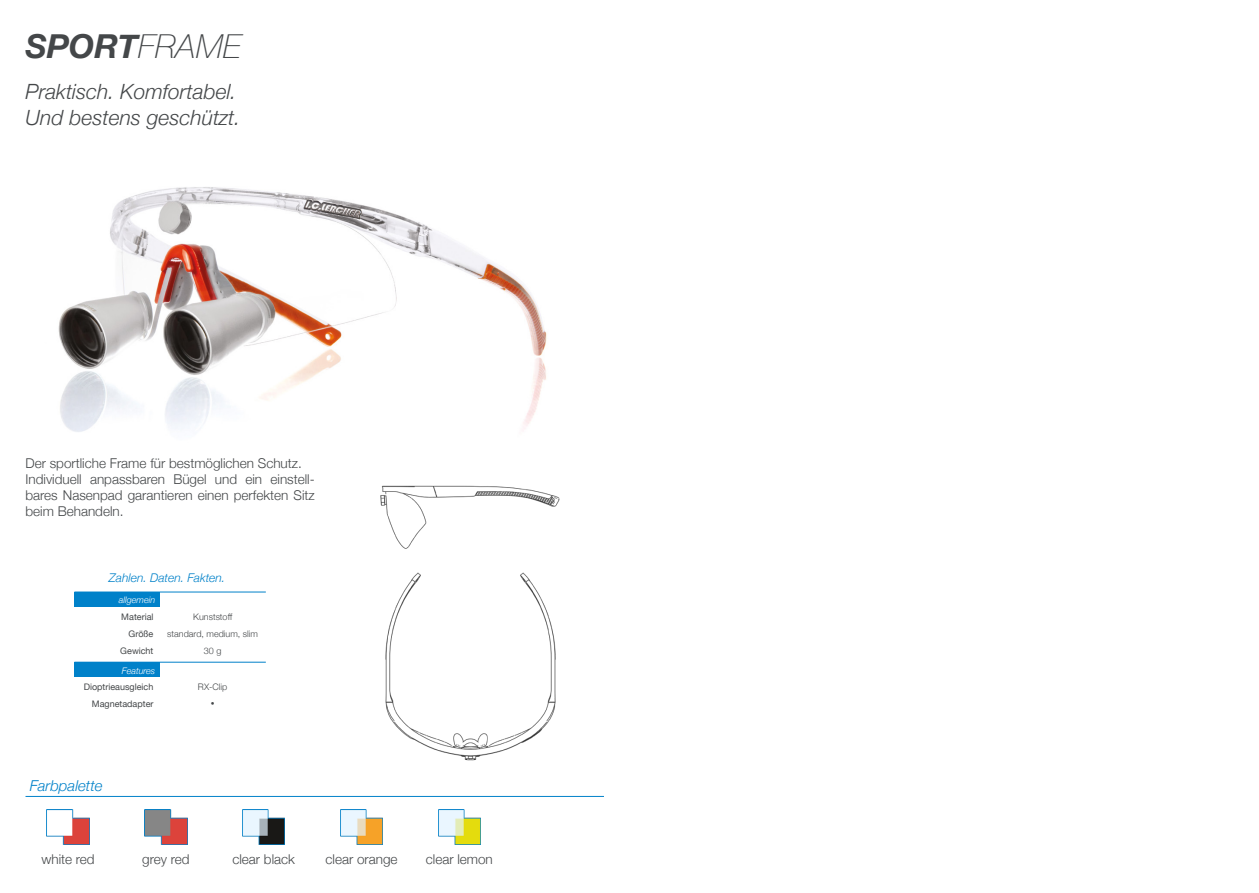
<style>
.page{position:relative;width:1259px;height:893px;background:#fff}
.page>*{position:absolute;margin:0;border:0;box-sizing:border-box;transform-origin:0 0}
.t1{font:italic 700 33px "Helvetica Neue";color:#444749}
.Opener_weiss{font:italic 300 21px "Helvetica Neue";color:#444749}
.t2{font:italic 300 15px "Helvetica Neue";color:#0081c9}
.Text{font:300 13.5px/16.2px "Helvetica Neue";color:#444749;text-align:justify}
.t3{font:italic 300 12px "Helvetica Neue";color:#0081c9}
.t4{font:9px "Helvetica Neue";color:#444749}
.t5{font:300 9px "Helvetica Neue";color:#444749}
.t6{font:italic 300 9px "Helvetica Neue";color:#fff}
.t7{font:300 7.5px "Helvetica Neue";color:#444749}
.s1{font-weight:100}
</style>
<div class="page">
<img style="left:58px;top:187px;width:489px;height:245px">
<hr style="left:26px;top:796px;width:578px;height:1px;background:#0081c9">
<img style="left:380px;top:485px;width:180px;height:64px">
<img style="left:385px;top:572px;width:171px;height:189px">
<hr style="left:74px;top:592px;width:192px;height:1px;background:#0081c9">
<div style="left:74px;top:592px;width:85px;height:15px;background:#0081c9"></div>
<hr style="left:74px;top:662px;width:192px;height:1px;background:#0081c9">
<div style="left:74px;top:662px;width:85px;height:15px;background:#0081c9"></div>
<img style="left:47px;top:810px;width:42px;height:34px">
<img style="left:145px;top:810px;width:42px;height:34px">
<img style="left:242px;top:810px;width:43px;height:34px">
<img style="left:340px;top:810px;width:43px;height:34px">
<img style="left:438px;top:810px;width:42px;height:34px">
<p class="t1" style="left:26px;top:20px;width:217px">SPORT<span class="s1">FRAME</span></p>
<p class="Opener_weiss" style="left:26px;top:75px;width:212px">Praktisch. Komfortabel.</p>
<p class="Opener_weiss" style="left:26px;top:101px;width:216px">Und bestens geschützt.</p>
<p class="Text" style="left:26px;top:454px;width:278px">Der sportliche Frame für bestmöglichen Schutz.</p>
<p class="Text" style="left:26px;top:470px;width:291px">Individuell anpassbaren Bügel und ein einstell&shy;bares Nasenpad garantieren einen perfekten Sitz beim Behandeln.</p>
<p class="t3" style="left:109px;top:568px;width:118px">Zahlen. Daten. Fakten.</p>
<p class="t6" style="left:119px;top:593px;width:38px">allgemein</p>
<p class="t4" style="left:121px;top:610px;width:34px">Material</p>
<p class="t5" style="left:193px;top:609px;width:41px">Kunststoff</p>
<p class="t4" style="left:129px;top:627px;width:26px">Größe</p>
<p class="t5" style="left:167px;top:626px;width:92px">standard, medium, slim</p>
<p class="t4" style="left:120px;top:644px;width:35px">Gewicht</p>
<p class="t5" style="left:204px;top:643px;width:19px">30 g</p>
<p class="t6" style="left:122px;top:663px;width:35px">Features</p>
<p class="t4" style="left:84px;top:680px;width:71px">Dioptrieausgleich</p>
<p class="t5" style="left:198px;top:679px;width:31px">RX-Clip</p>
<p class="t4" style="left:92px;top:697px;width:63px">Magnetadapter</p>
<p class="t7" style="left:211px;top:697px;width:5px">•</p>
<p class="t2" style="left:30px;top:773px;width:74px">Farbpalette</p>
<p class="Text" style="left:41px;top:850px;width:55px">white red</p>
<p class="Text" style="left:142px;top:850px;width:49px">grey red</p>
<p class="Text" style="left:232px;top:850px;width:64px">clear black</p>
<p class="Text" style="left:325px;top:850px;width:74px">clear orange</p>
<p class="Text" style="left:426px;top:850px;width:69px">clear lemon</p>
</div>
